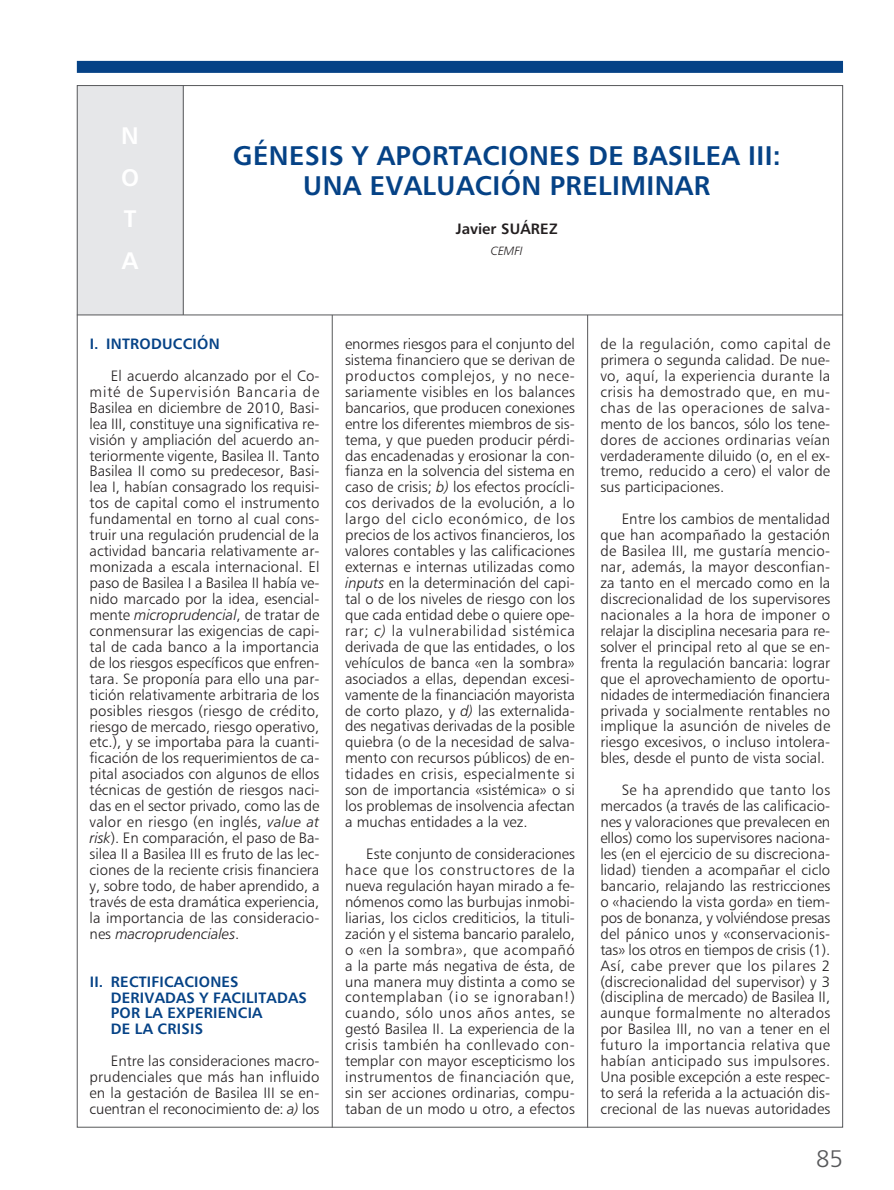
<style>
.page{position:relative;width:894px;height:1190px;background:#fff}
.page>*{position:absolute;margin:0;border:0;box-sizing:border-box;transform-origin:0 0}
.t1{font:27px/30px "Humanist 777 BT Bold B";letter-spacing:.015em;color:#054286;text-align:center}
.t2{font:24px/41.4px "Humanist 777 BT Bold B";color:#fff;text-align:justify}
.t3{font:24px "Humanist 777 BT Light B";color:#57585a}
.t4{font:15px/15.9px "Humanist 777 BT Light B";color:#231f20;text-align:justify}
.t5{font:15px/15.9px "Humanist 777 BT Bold B";letter-spacing:.015em;color:#054286}
.t6{font:15px "Humanist 777 BT Bold B";letter-spacing:.005em;color:#231f20}
.t7{font:12px "Humanist 777 BT Light Italic B";color:#231f20}
.s1{font-family:"Humanist 777 BT Bold B";color:#054286}
.s2{font-family:"Humanist 777 BT Light Italic B"}
</style>
<div class="page">
<div style="left:77px;top:85px;width:106px;height:230px;background:#e6e7e9"></div>
<div style="left:77px;top:61px;width:765px;height:12px;background:#054286"></div>
<hr style="left:332px;top:315px;width:1px;height:812px;background:#57585a">
<hr style="left:587px;top:315px;width:1px;height:812px;background:#57585a">
<hr style="left:77px;top:314px;width:765px;height:1px;background:#57585a">
<hr style="left:183px;top:85px;width:1px;height:230px;background:#57585a">
<p class="t2" style="left:121px;top:117px;width:20px">N O T A</p>
<p class="t1" style="left:233px;top:143px;width:549px">GÉNESIS Y APORTACIONES DE BASILEA III:<br>UNA EVALUACIÓN PRELIMINAR</p>
<p class="t6" style="left:455px;top:223px;width:103px">Javier SUÁREZ</p>
<p class="t7" style="left:490px;top:246px;width:33px">CEMFI</p>
<p class="t4" style="left:111px;top:329px;width:210px;line-height:31.8px;text-indent:-21px"><span class="s1">I. INTRODUCCIÓN<br></span>El acuerdo alcanzado por el Co-</p>
<p class="t4" style="left:90px;top:385px;width:231px">mité de Supervisión Bancaria de Basilea en diciembre de 2010, Basi&shy;lea III, constituye una significativa re&shy;visión y ampliación del acuerdo an&shy;teriormente vigente, Basilea II. Tanto Basilea II como su predecesor, Basi&shy;lea I, habían consagrado los requisi&shy;tos de capital como el instrumento fundamental en torno al cual cons&shy;truir una regulación prudencial de la actividad bancaria relativamente ar&shy;monizada a escala internacional. El paso de Basilea I a Basilea II había ve&shy;nido marcado por la idea, esencial&shy;mente <span class="s2">microprudencial</span>, de tratar de conmensurar las exigencias de capi&shy;tal de cada banco a la importancia de los riesgos específicos que enfren&shy;tara. Se proponía para ello una par&shy;tición relativamente arbitraria de los posibles riesgos (riesgo de crédito, riesgo de mercado, riesgo operativo, etc.), y se importaba para la cuanti&shy;ficación de los requerimientos de ca&shy;pital asociados con algunos de ellos técnicas de gestión de riesgos naci&shy;das en el sector privado, como las de valor en riesgo (en inglés, <span class="s2">value at risk</span>). En comparación, el paso de Ba&shy;silea II a Basilea III es fruto de las lec&shy;ciones de la reciente crisis financiera y, sobre todo, de haber aprendido, a través de esta dramática experiencia, la importancia de las consideracio&shy;nes <span class="s2">macroprudenciales</span>.</p>
<p class="t5" style="left:111px;top:974px;width:197px;text-indent:-21px">II. RECTIFICACIONES<br>DERIVADAS Y FACILITADAS<br>POR LA EXPERIENCIA<br>DE LA CRISIS</p>
<p class="t4" style="left:90px;top:1054px;width:231px;text-indent:21px">Entre las consideraciones macro&shy;prudenciales que más han influido en la gestación de Basilea III se en&shy;cuentran el reconocimiento de: <span class="s2">a)</span> los</p>
<p class="t4" style="left:345px;top:337px;width:231px">enormes riesgos para el conjunto del sistema financiero que se derivan de productos complejos, y no nece - sariamente visibles en los balances bancarios, que producen conexiones entre los diferentes miembros de sis&shy;tema, y que pueden producir pérdi&shy;das encadenadas y erosionar la con&shy;fianza en la solvencia del sistema en caso de crisis; <span class="s2">b)</span> los efectos procícli&shy;cos derivados de la evolución, a lo largo del ciclo económico, de los precios de los activos financieros, los valores contables y las calificaciones externas e internas utilizadas como <span class="s2">inputs</span> en la determinación del capi&shy;tal o de los niveles de riesgo con los que cada entidad debe o quiere ope&shy;rar; <span class="s2">c)</span> la vulnerabilidad sistémica derivada de que las entidades, o los vehículos de banca «en la sombra» asociados a ellas, dependan excesi&shy;vamente de la financiación mayorista de corto plazo, y <span class="s2">d)</span> las externalida&shy;des negativas derivadas de la posible quiebra (o de la necesidad de salva&shy;mento con recursos públicos) de en&shy;tidades en crisis, especialmente si son de importancia «sistémica» o si los problemas de insolvencia afectan a muchas entidades a la vez.</p>
<p class="t4" style="left:345px;top:847px;width:231px;text-indent:21px">Este conjunto de consideraciones hace que los constructores de la nueva regulación hayan mirado a fe&shy;nómenos como las burbujas inmobi&shy;liarias, los ciclos crediticios, la tituli&shy;zación y el sistema bancario paralelo, o «en la sombra», que acompañó a la parte más negativa de ésta, de una manera muy distinta a como se contemplaban (¡o se ignoraban!) cuando, sólo unos años antes, se gestó Basilea II. La experiencia de la crisis también ha conllevado con&shy;templar con mayor escepticismo los instrumentos de financiación que, sin ser acciones ordinarias, compu&shy;taban de un modo u otro, a efectos</p>
<p class="t4" style="left:600px;top:337px;width:231px">de la regulación, como capital de primera o segunda calidad. De nue - vo, aquí, la experiencia durante la crisis ha demostrado que, en mu&shy;chas de las operaciones de salva&shy;mento de los bancos, sólo los tene&shy;dores de acciones ordinarias veían verdaderamente diluido (o, en el ex&shy;tremo, reducido a cero) el valor de sus participaciones.</p>
<p class="t4" style="left:600px;top:512px;width:231px;text-indent:21px">Entre los cambios de mentalidad que han acompañado la gestación de Basilea III, me gustaría mencio&shy;nar, además, la mayor desconfian&shy;za tanto en el mercado como en la discrecionalidad de los supervisores nacionales a la hora de imponer o relajar la disciplina necesaria para re&shy;solver el principal reto al que se en&shy;frenta la regulación bancaria: lograr que el aprovechamiento de oportu&shy;nidades de intermediación financiera privada y socialmente rentables no implique la asunción de niveles de riesgo excesivos, o incluso intolera&shy;bles, desde el punto de vista social.</p>
<p class="t4" style="left:600px;top:783px;width:231px;text-indent:21px">Se ha aprendido que tanto los mercados (a través de las calificacio&shy;nes y valoraciones que prevalecen en ellos) como los supervisores naciona&shy;les (en el ejercicio de su discreciona&shy;lidad) tienden a acompañar el ciclo bancario, relajando las restricciones o «haciendo la vista gorda» en tiem&shy;pos de bonanza, y volviéndose presas del pánico unos y «conservacionis&shy;tas» los otros en tiempos de crisis (1).<br>Así, cabe prever que los pilares 2 (discrecionalidad del supervisor) y 3 (disciplina de mercado) de Basilea II, aunque formalmente no alterados por Basilea III, no van a tener en el futuro la importancia relativa que habían anticipado sus impulsores.<br>Una posible excepción a este respec&shy;to será la referida a la actuación dis&shy;crecional de las nuevas autoridades</p>
<p class="t3" style="left:815px;top:1148px;width:28px">85</p>
</div>
